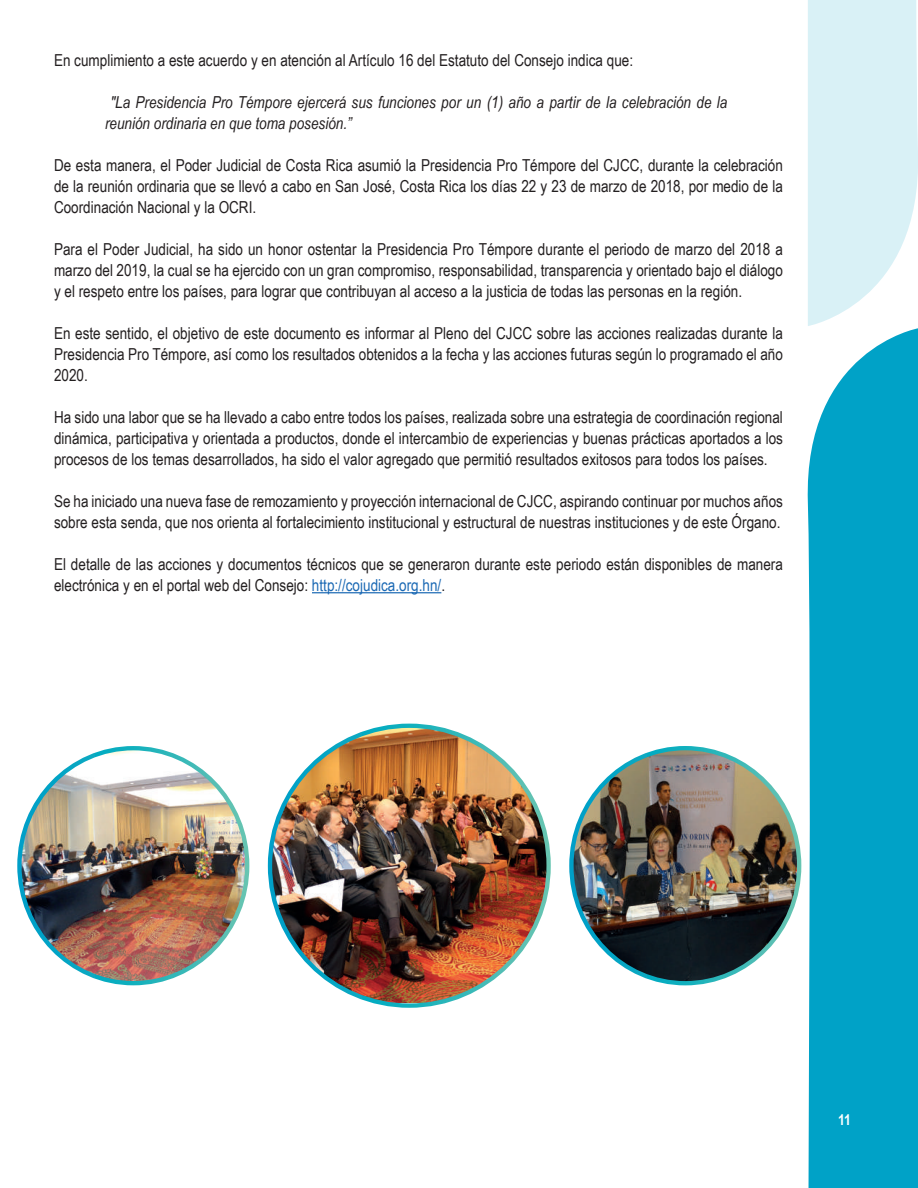
<style>
.page{position:relative;width:918px;height:1188px;background:#fff}
.page>*{position:absolute;margin:0;border:0;box-sizing:border-box;transform-origin:0 0}
.t1{font:16.5px/21px "Arial Narrow";color:#231f20;text-align:justify}
.t2{font:italic 16.5px/21px "Arial Narrow";color:#231f20}
.t3{font:700 15px "Arial Narrow";color:#fff}
.s1{color:#1b69b4}
</style>
<div class="page">
<div style="left:807px;top:328px;width:111px;height:860px;background:#00a2c7"></div>
<svg style="left:808px;top:0;width:110px;height:326px;background:#ddf2f7"></svg>
<hr style="left:312px;top:592px;width:129px;height:1px;background:#1b69b4">
<img style="left:19px;top:748px;width:228px;height:234px">
<img style="left:571px;top:748px;width:228px;height:235px">
<img style="left:270px;top:726px;width:279px;height:277px">
<p class="t1" style="left:54px;top:49px;width:581px">En cumplimiento a este acuerdo y en atención al Artículo 16 del Estatuto del Consejo indica que:</p>
<p class="t2" style="left:105px;top:91px;width:624px;text-indent:5px">"La Presidencia Pro Témpore ejercerá sus funciones por un (1) año a partir de la celebración de la reunión ordinaria en que toma posesión.”</p>
<p class="t1" style="left:54px;top:154px;width:730px">De esta manera, el Poder Judicial de Costa Rica asumió la Presidencia Pro Témpore del CJCC, durante la celebración de la reunión ordinaria que se llevó a cabo en San José, Costa Rica los días 22 y 23 de marzo de 2018, por medio de la Coordinación Nacional y la OCRI.</p>
<p class="t1" style="left:54px;top:238px;width:730px">Para el Poder Judicial, ha sido un honor ostentar la Presidencia Pro Témpore durante el periodo de marzo del 2018 a marzo del 2019, la cual se ha ejercido con un gran compromiso, responsabilidad, transparencia y orientado bajo el diálogo y el respeto entre los países, para lograr que contribuyan al acceso a la justicia de todas las personas en la región.</p>
<p class="t1" style="left:54px;top:322px;width:730px">En este sentido, el objetivo de este documento es informar al Pleno del CJCC sobre las acciones realizadas durante la Presidencia Pro Témpore, así como los resultados obtenidos a la fecha y las acciones futuras según lo programado el año 2020.</p>
<p class="t1" style="left:54px;top:406px;width:730px">Ha sido una labor que se ha llevado a cabo entre todos los países, realizada sobre una estrategia de coordinación regional dinámica, participativa y orientada a productos, donde el intercambio de experiencias y buenas prácticas aportados a los procesos de los temas desarrollados, ha sido el valor agregado que permitió resultados exitosos para todos los países.</p>
<p class="t1" style="left:54px;top:490px;width:730px">Se ha iniciado una nueva fase de remozamiento y proyección internacional de CJCC, aspirando continuar por muchos años sobre esta senda, que nos orienta al fortalecimiento institucional y estructural de nuestras instituciones y de este Órgano.</p>
<p class="t1" style="left:54px;top:553px;width:730px">El detalle de las acciones y documentos técnicos que se generaron durante este periodo están disponibles de manera electrónica y en el portal web del Consejo: <span class="s1">http://cojudica.org.hn/</span>.</p>
<p class="t3" style="left:838px;top:1109px;width:15px">11</p>
</div>
